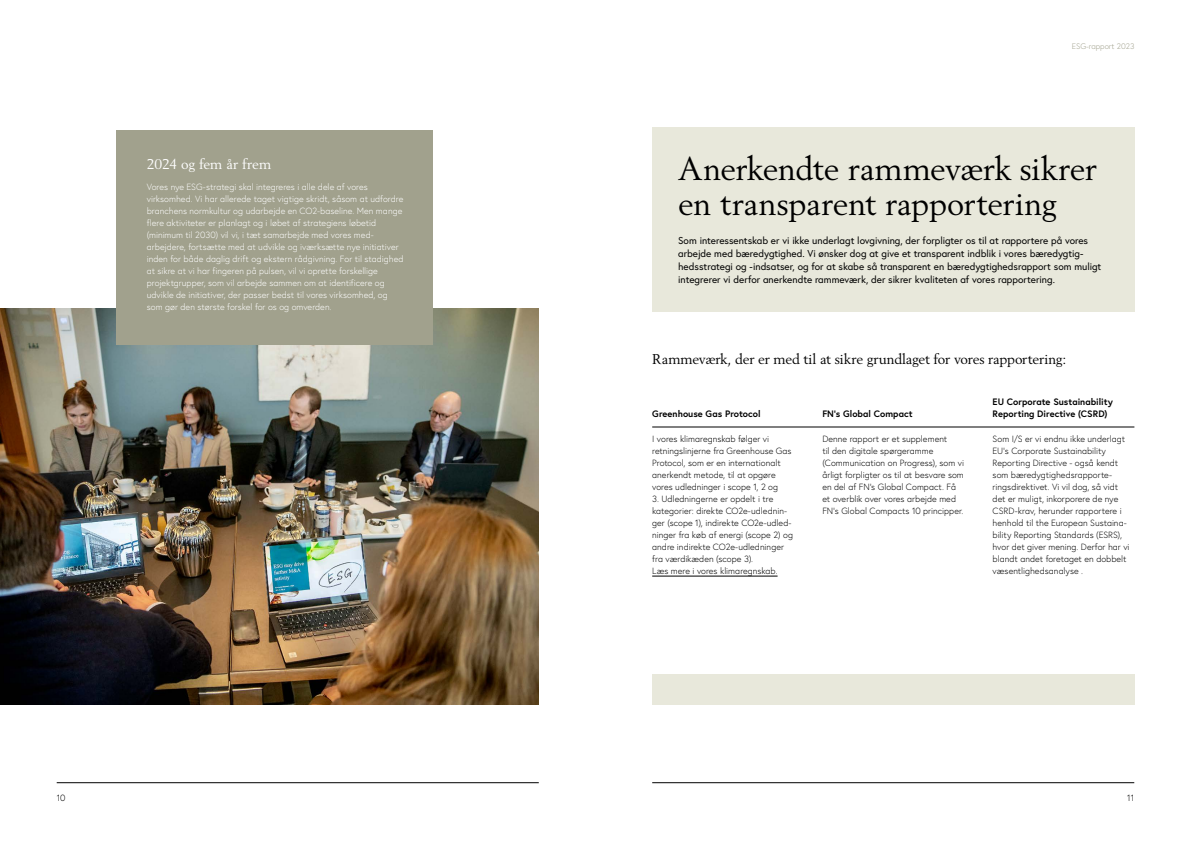
<style>
.page{position:relative;width:1191px;height:842px;background:#fff}
.page>*{position:absolute;margin:0;border:0;box-sizing:border-box;transform-origin:0 0}
.t1{font:32px/35px "Berling LT Std";letter-spacing:-.005em;color:#000}
.t2{font:14px "Berling LT Std";letter-spacing:-.01em;color:#000}
.t3{font:14px "Berling LT Std";letter-spacing:-.005em;color:#fff}
.t4{font:10px/13px "Europa";letter-spacing:-.005em;color:#000}
.t5{font:700 9.3px/12px "Europa";letter-spacing:.005em;color:#000}
.t6{font:300 9px/12px "Europa";color:#000}
.t7{font:300 9px/12px "Europa";color:#fff}
.t8{font:300 8px "Europa";color:#a1a18d}
</style>
<div class="page">
<hr style="left:652px;top:782px;width:482px;height:1px;background:#000">
<hr style="left:57px;top:782px;width:482px;height:1px;background:#000">
<img style="left:0;top:309px;width:539px;height:396px">
<div style="left:116px;top:130px;width:316px;height:214px;background:#a1a18d"></div>
<div style="left:652px;top:128px;width:482px;height:184px;background:#e8e8db"></div>
<div style="left:652px;top:675px;width:482px;height:30px;background:#e8e8db"></div>
<hr style="left:652px;top:576px;width:125px;height:1px;background:#000">
<hr style="left:652px;top:427px;width:482px;height:1px;background:#000">
<h2 class="t3" style="left:147px;top:156px;width:126px">2024 og fem år frem</h2>
<p class="t7" style="left:147px;top:181px;width:258px">Vores nye ESG-strategi skal integreres i alle dele af vores virksomhed. Vi har allerede taget vigtige skridt, såsom at udfordre branchens normkultur og udarbejde en CO2-baseline. Men mange flere aktiviteter er planlagt og i løbet af strategiens løbetid (minimum til 2030) vil vi, i tæt samarbejde med vores med&shy;arbejdere, fortsætte med at udvikle og iværksætte nye initiativer inden for både daglig drift og ekstern rådgivning. For til stadighed at sikre at vi har fingeren på pulsen, vil vi oprette forskellige projektgrupper, som vil arbejde sammen om at identificere og udvikle de initiativer, der passer bedst til vores virksomhed, og som gør den største forskel for os og omverden.</p>
<p class="t8" style="left:1071px;top:41px;width:64px">ESG-rapport 2023</p>
<h1 class="t1" style="left:678px;top:151px;width:420px">Anerkendte rammeværk sikrer en transparent rapportering</h1>
<p class="t4" style="left:678px;top:234px;width:424px">Som interessentskab er vi ikke underlagt lovgivning, der forpligter os til at rapportere på vores arbejde med bæredygtighed. Vi ønsker dog at give et transparent indblik i vores bæredygtig&shy;hedsstrategi og -indsatser, og for at skabe så transparent en bæredygtighedsrapport som muligt integrerer vi derfor anerkendte rammeværk, der sikrer kvaliteten af vores rapportering.</p>
<h2 class="t2" style="left:652px;top:351px;width:416px">Rammeværk, der er med til at sikre grundlaget for vores rapportering:</h2>
<p class="t5" style="left:652px;top:407px;width:110px">Greenhouse Gas Protocol</p>
<p class="t6" style="left:652px;top:433px;width:141px">I vores klimaregnskab følger vi retningslinjerne fra Greenhouse Gas Protocol, som er en internationalt anerkendt metode, til at opgøre vores udledninger i scope 1, 2 og</p>
<p class="t6" style="left:652px;top:493px;width:142px">3. Udledningerne er opdelt i tre kategorier: direkte CO2e-udlednin&shy;ger (scope 1), indirekte CO2e-udled&shy;ninger fra køb af energi (scope 2) og andre indirekte CO2e-udledninger fra værdikæden (scope 3).<br>Læs mere i vores klimaregnskab.</p>
<p class="t5" style="left:822px;top:407px;width:92px">FN's Global Compact</p>
<p class="t6" style="left:822px;top:433px;width:143px">Denne rapport er et supplement<br>til den digitale spørgeramme (Communication on Progress), som vi årligt forpligter os til at besvare som en del af FN's Global Compact. Få et overblik over vores arbejde med FN's Global Compacts 10 principper.</p>
<p class="t5" style="left:992px;top:395px;width:122px">EU Corporate Sustainability<br>Reporting Directive (CSRD)</p>
<p class="t6" style="left:992px;top:433px;width:138px">Som I/S er vi endnu ikke underlagt EU's Corporate Sustainability Reporting Directive - også kendt som bæredygtighedsrapporte&shy;ringsdirektivet. Vi vil dog, så vidt det er muligt, inkorporere de nye CSRD-krav, herunder rapportere i henhold til the European Sustaina&shy;bility Reporting Standards (ESRS), hvor det giver mening. Derfor har vi blandt andet foretaget en dobbelt væsentlighedsanalyse .</p>
<p class="t6" style="left:57px;top:791px;width:10px">10</p>
<p class="t6" style="left:1127px;top:791px;width:8px">11</p>
</div>
